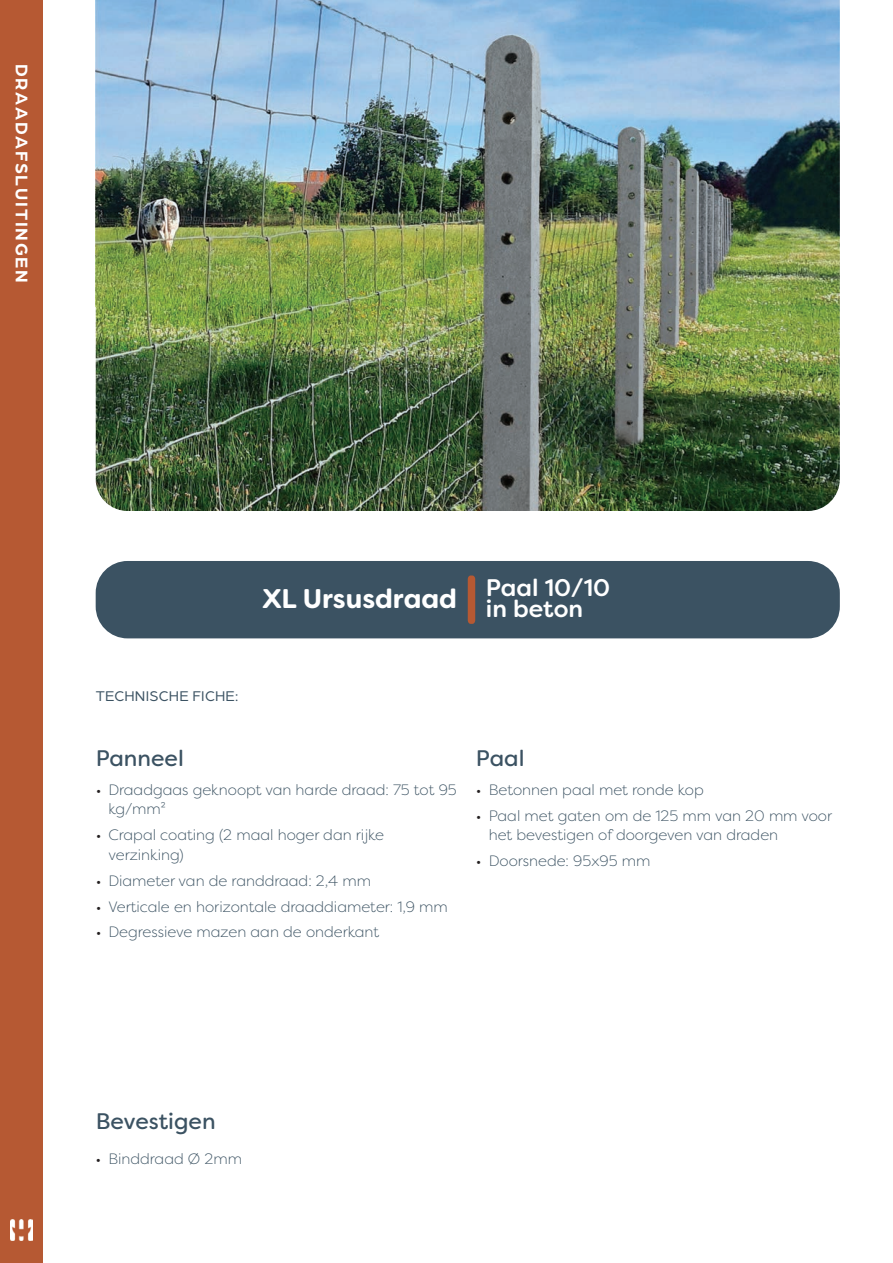
<style>
.page{position:relative;width:893px;height:1263px;background:#fff}
.page>*{position:absolute;margin:0;border:0;box-sizing:border-box;transform-origin:0 0}
.t1{font:700 27px "Filson Soft";color:#fff}
.t2{font:500 24px "Filson Soft";color:#fff}
.t3{font:22.5px "Filson Soft";color:#3b5262}
.t4{font:700 18px "Arboria";letter-spacing:.1em;color:#fff}
.t5{font:300 15px/19.5px "Filson Pro";color:#3b5262}
.t6{font:15px "Arboria";letter-spacing:.02em;color:#3b5262}
.s1{color:#231f20}
</style>
<div class="page">
<div style="left:96px;top:561px;width:744px;height:77px;background:#3b5262;border-radius:32px"></div>
<svg style="left:468px;top:575px;width:7px;height:49px"></svg>
<div style="left:0;top:0;width:43px;height:1263px;background:#b65933"></div>
<img style="left:10px;top:1220px;width:22px;height:20px">
<img style="left:96px;top:0;width:744px;height:511px">
<p class="t4" style="left:34px;top:64px;width:220px;rotate:90deg">DRAADAFSLUITINGEN</p>
<h1 class="t1" style="left:262px;top:581px;width:349px">XL Ursusdraad <sup>Paal</sup> <sup>10/10</sup></h1>
<h2 class="t2" style="left:486px;top:593px;width:99px">in beton</h2>
<p class="t6" style="left:96px;top:686px;width:144px">TECHNISCHE FICHE:</p>
<h3 class="t3" style="left:96px;top:743px;width:90px">Panneel</h3>
<h3 class="t3" style="left:476px;top:743px;width:50px">Paal</h3>
<p class="t5" style="left:108px;top:780px;width:350px;text-indent:-13px"><span class="s1">•</span> Draadgaas geknoopt van harde draad: 75 tot 95 kg/mm²</p>
<p class="t5" style="left:108px;top:825px;width:277px;text-indent:-13px"><span class="s1">•</span> Crapal coating (2 maal hoger dan rijke verzinking)</p>
<p class="t5" style="left:96px;top:870px;width:277px"><span class="s1">•</span> Diameter van de randdraad: 2,4 mm</p>
<p class="t5" style="left:96px;top:896px;width:354px"><span class="s1">•</span> Verticale en horizontale draaddiameter: 1,9 mm</p>
<p class="t5" style="left:96px;top:922px;width:285px"><span class="s1">•</span> Degressieve mazen aan de onderkant</p>
<p class="t5" style="left:476px;top:780px;width:229px"><span class="s1">•</span> Betonnen paal met ronde kop</p>
<p class="t5" style="left:489px;top:805px;width:345px;text-indent:-13px"><span class="s1">•</span> Paal met gaten om de 125 mm van 20 mm voor het bevestigen of doorgeven van draden</p>
<p class="t5" style="left:476px;top:851px;width:176px"><span class="s1">•</span> Doorsnede: 95x95 mm</p>
<h3 class="t3" style="left:96px;top:1106px;width:122px">Bevestigen</h3>
<p class="t5" style="left:96px;top:1149px;width:148px"><span class="s1">•</span> Binddraad Ø 2mm</p>
</div>
